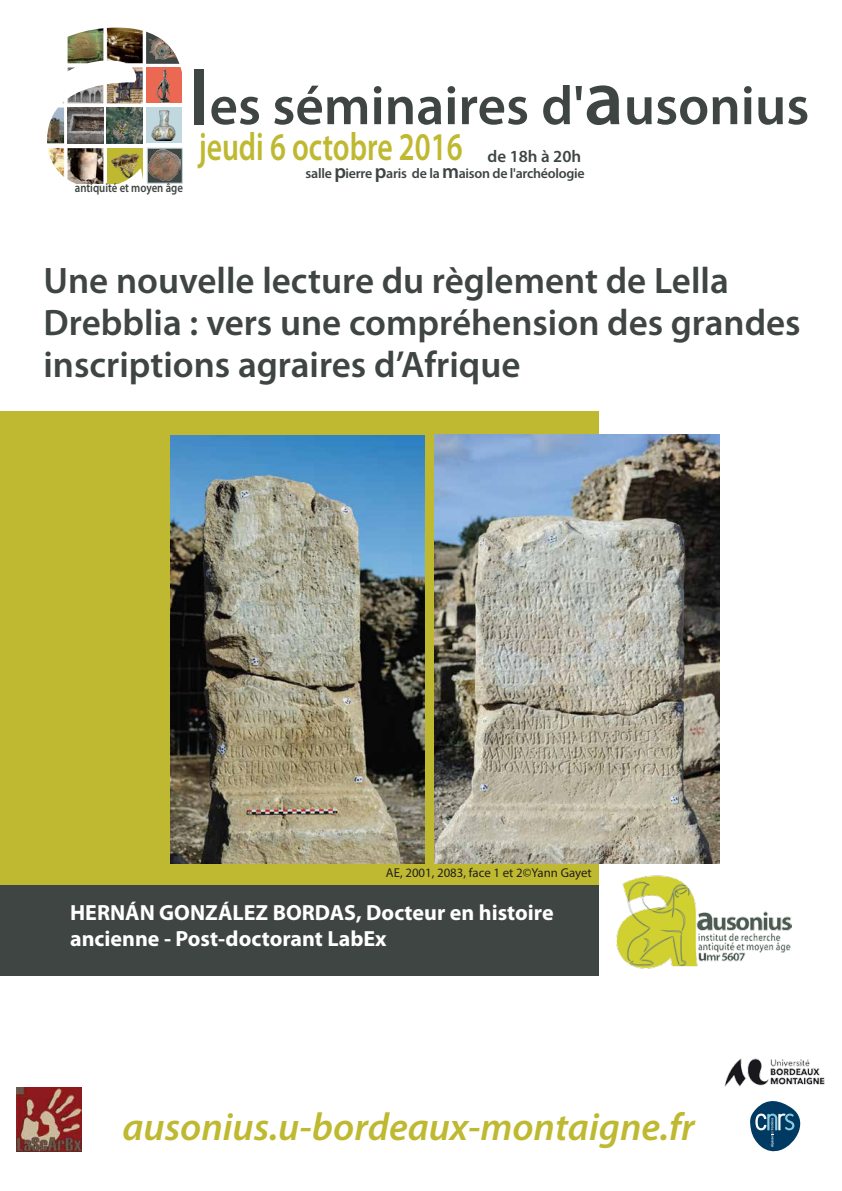
<style>
.page{position:relative;width:842px;height:1191px;background:#fff}
.page>*{position:absolute;margin:0;border:0;box-sizing:border-box;transform-origin:0 0}
.t1{font:600 55.2px "Myriad Pro";color:#3e4543}
.t2{font:600 39.4px "Myriad Pro";color:#bfb931;scale:.75 1}
.t3{font:italic 600 39px "Myriad Pro";color:#bfb931}
.t4{font:600 37px/42px "Myriad Pro";color:#3e4543}
.t5{font:700 22px/26.4px "Myriad Pro";color:#fff}
.t6{font:600 17px "Myriad Pro";color:#3e4543}
.t7{font:600 14px "Myriad Pro";letter-spacing:-.02em;color:#3e4543}
.t8{font:12.8px "Myriad Pro";color:#231f20}
.t9{font:600 12.7px "Myriad Pro";color:#3e4543;scale:.85 1}
.s1{font-size:77.8px}
.s2{font-size:20px}
</style>
<div class="page">
<div style="left:0;top:411px;width:598px;height:474px;background:#bfb931"></div>
<svg style="left:146px;top:31px;width:34px;height:33px"></svg>
<img style="left:149px;top:33px;width:29px;height:27px">
<svg style="left:107px;top:148px;width:36px;height:36px"></svg>
<img style="left:111px;top:153px;width:28px;height:25px">
<svg style="left:147px;top:148px;width:36px;height:36px"></svg>
<img style="left:149px;top:149px;width:32px;height:31px">
<div style="left:146px;top:67px;width:36px;height:36px;background:#eb6852"></div>
<img style="left:155px;top:69px;width:16px;height:33px">
<img style="left:47px;top:107px;width:17px;height:36px">
<img style="left:107px;top:107px;width:36px;height:36px">
<img style="left:107px;top:67px;width:36px;height:36px">
<img style="left:68px;top:148px;width:35px;height:36px">
<img style="left:68px;top:67px;width:35px;height:36px">
<img style="left:107px;top:28px;width:36px;height:35px">
<img style="left:68px;top:107px;width:35px;height:36px">
<img style="left:68px;top:28px;width:35px;height:35px">
<img style="left:48px;top:148px;width:16px;height:29px">
<div style="left:146px;top:107px;width:36px;height:36px;background:#c0d8de"></div>
<img style="left:151px;top:111px;width:25px;height:29px">
<div style="left:0;top:885px;width:598px;height:90px;background:#3e4543"></div>
<svg style="left:750px;top:1101px;width:51px;height:51px"></svg>
<img style="left:724px;top:1058px;width:101px;height:29px">
<img style="left:616px;top:875px;width:176px;height:93px">
<img style="left:17px;top:1087px;width:64px;height:64px">
<img style="left:434px;top:434px;width:286px;height:429px">
<img style="left:170px;top:435px;width:255px;height:428px">
<p class="t9" style="left:75px;top:180px;width:129px">antiquité et moyen âge</p>
<h1 class="t1" style="left:189px;top:70px;width:621px"><span class="s1">l</span>es séminaires d'<span class="s1">a</span>usonius</h1>
<p class="t2" style="left:199px;top:121px;width:353px">jeudi 6 octobre 2016</p>
<p class="t6" style="left:487px;top:145px;width:95px">de 18h à 20h</p>
<p class="t7" style="left:306px;top:164px;width:281px">salle <span class="s2">p</span>ierre <span class="s2">p</span>aris de la <span class="s2">m</span>aison de l'archéologie</p>
<p class="t4" style="left:44px;top:259px;width:759px">Une nouvelle lecture du règlement de Lella<br>Drebblia : vers une compréhension des grandes inscriptions agraires d’Afrique</p>
<p class="t8" style="left:386px;top:865px;width:207px">AE, 2001, 2083, face 1 et 2©Yann Gayet</p>
<p class="t5" style="left:70px;top:898px;width:485px">HERNÁN GONZÁLEZ BORDAS, Docteur en histoire ancienne - Post-doctorant LabEx</p>
<p class="t3" style="left:122px;top:1101px;width:574px">ausonius.u-bordeaux-montaigne.fr</p>
</div>
